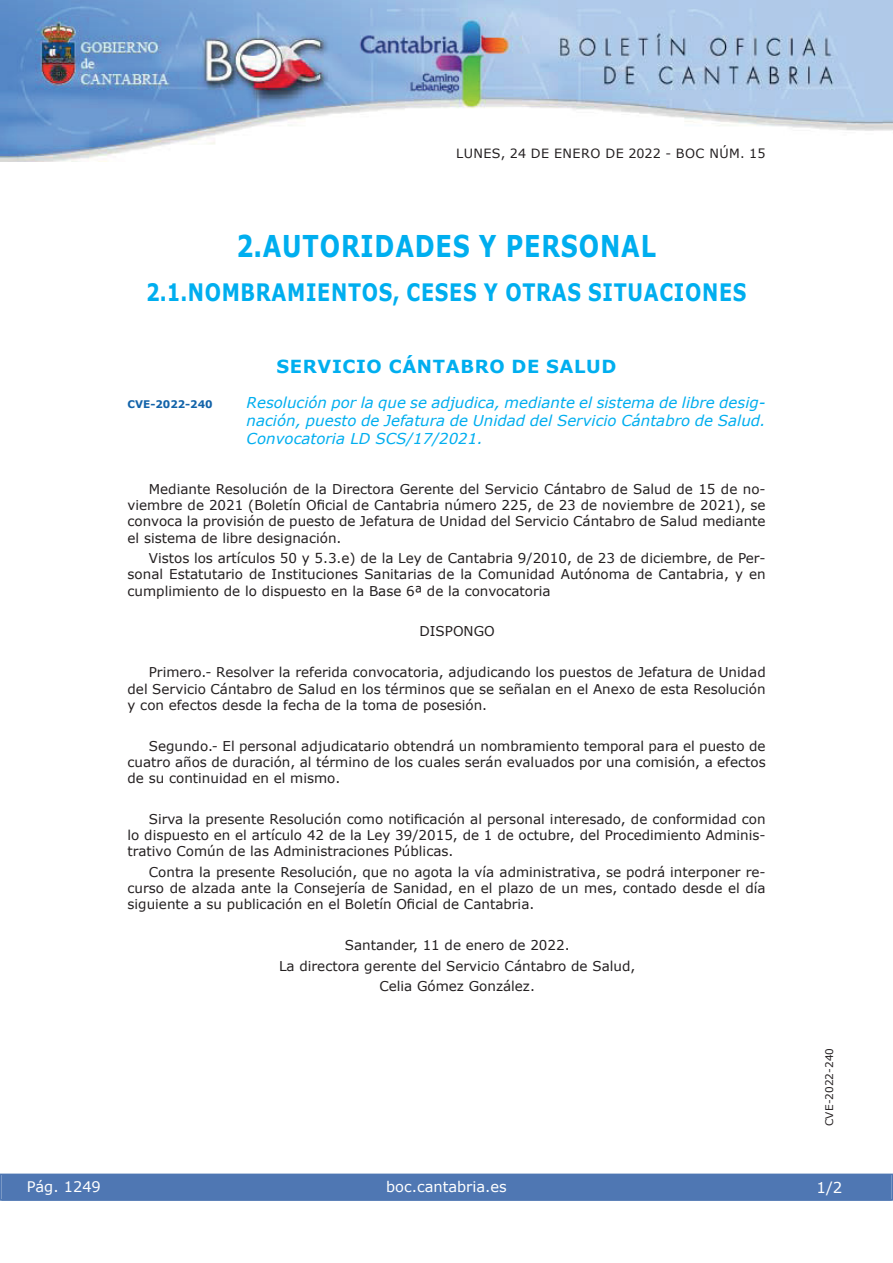
<style>
.page{position:relative;width:893px;height:1263px;background:#fff}
.page>*{position:absolute;margin:0;border:0;box-sizing:border-box;transform-origin:0 0}
.t1{font:700 30px "Verdana";letter-spacing:.035em;color:#00aeef;scale:.8 1}
.t2{font:700 24px "Verdana";letter-spacing:.035em;color:#00aeef;scale:.8 1}
.t3{font:700 18px "Verdana";letter-spacing:.035em;color:#00aeef}
.t4{font:italic 15px/18px "Verdana";color:#00aeef;text-align:justify}
.t5{font:15px "Verdana";color:#fff}
.t6{font:14.55px "Verdana";color:#fff}
.t7{font:13.5px/16.2px "Verdana";color:#231f20;text-align:justify}
.t8{font:12.75px "Verdana";letter-spacing:.035em;color:#231f20}
.t9{font:10.5px "Verdana";color:#231f20}
.t10{font:700 10.5px "Verdana";color:#1263a9}
</style>
<div class="page">
<img style="left:0;top:0;width:893px;height:161px">
<div style="left:1px;top:1174px;width:890px;height:27px;background:#4f77b3"></div>
<div style="left:0;top:1174px;width:893px;height:27px;border:1px solid #4f77b3"></div>
<p class="t8" style="left:456px;top:145px;width:311px">LUNES, 24 DE ENERO DE 2022 - BOC NÚM. 15</p>
<h1 class="t1" style="left:237px;top:227px;width:526px">2.AUTORIDADES Y PERSONAL</h1>
<h2 class="t2" style="left:146px;top:277px;width:752px">2.1.NOMBRAMIENTOS, CESES Y OTRAS SITUACIONES</h2>
<h3 class="t3" style="left:277px;top:355px;width:341px">SERVICIO CÁNTABRO DE SALUD</h3>
<p class="t10" style="left:128px;top:397px;width:87px">CVE-2022-240</p>
<p class="t4" style="left:247px;top:393px;width:520px">Resolución por la que se adjudica, mediante el sistema de libre desig&shy;nación, puesto de Jefatura de Unidad del Servicio Cántabro de Salud.<br>Convocatoria LD SCS/17/2021.</p>
<p class="t7" style="left:128px;top:481px;width:639px;text-indent:21px">Mediante Resolución de la Directora Gerente del Servicio Cántabro de Salud de 15 de no&shy;viembre de 2021 (Boletín Oficial de Cantabria número 225, de 23 de noviembre de 2021), se convoca la provisión de puesto de Jefatura de Unidad del Servicio Cántabro de Salud mediante el sistema de libre designación.</p>
<p class="t7" style="left:128px;top:550px;width:640px;text-indent:21px">Vistos los artículos 50 y 5.3.e) de la Ley de Cantabria 9/2010, de 23 de diciembre, de Per&shy;sonal Estatutario de Instituciones Sanitarias de la Comunidad Autónoma de Cantabria, y en cumplimiento de lo dispuesto en la Base 6ª de la convocatoria</p>
<p class="t7" style="left:419px;top:623px;width:77px">DISPONGO</p>
<p class="t7" style="left:128px;top:664px;width:640px;text-indent:21px">Primero.- Resolver la referida convocatoria, adjudicando los puestos de Jefatura de Unidad del Servicio Cántabro de Salud en los términos que se señalan en el Anexo de esta Resolución y con efectos desde la fecha de la toma de posesión.</p>
<p class="t7" style="left:128px;top:737px;width:640px;text-indent:21px">Segundo.- El personal adjudicatario obtendrá un nombramiento temporal para el puesto de cuatro años de duración, al término de los cuales serán evaluados por una comisión, a efectos de su continuidad en el mismo.</p>
<p class="t7" style="left:128px;top:810px;width:639px;text-indent:21px">Sirva la presente Resolución como notificación al personal interesado, de conformidad con lo dispuesto en el artículo 42 de la Ley 39/2015, de 1 de octubre, del Procedimiento Adminis&shy;trativo Común de las Administraciones Públicas.</p>
<p class="t7" style="left:128px;top:863px;width:639px;text-indent:21px">Contra la presente Resolución, que no agota la vía administrativa, se podrá interponer re&shy;curso de alzada ante la Consejería de Sanidad, en el plazo de un mes, contado desde el día siguiente a su publicación en el Boletín Oficial de Cantabria.</p>
<p class="t7" style="left:279px;top:935px;width:358px;line-height:20.4px;text-align:center">Santander, 11 de enero de 2022.<br>La directora gerente del Servicio Cántabro de Salud,<br>Celia Gómez González.</p>
<p class="t6" style="left:27px;top:1177px;width:76px">Pág. 1249</p>
<p class="t6" style="left:386px;top:1178px;width:122px">boc.cantabria.es</p>
<p class="t9" style="left:823px;top:1126px;width:80px;rotate:-90deg">CVE-2022-240</p>
<p class="t5" style="left:816px;top:1178px;width:27px">1/2</p>
</div>
